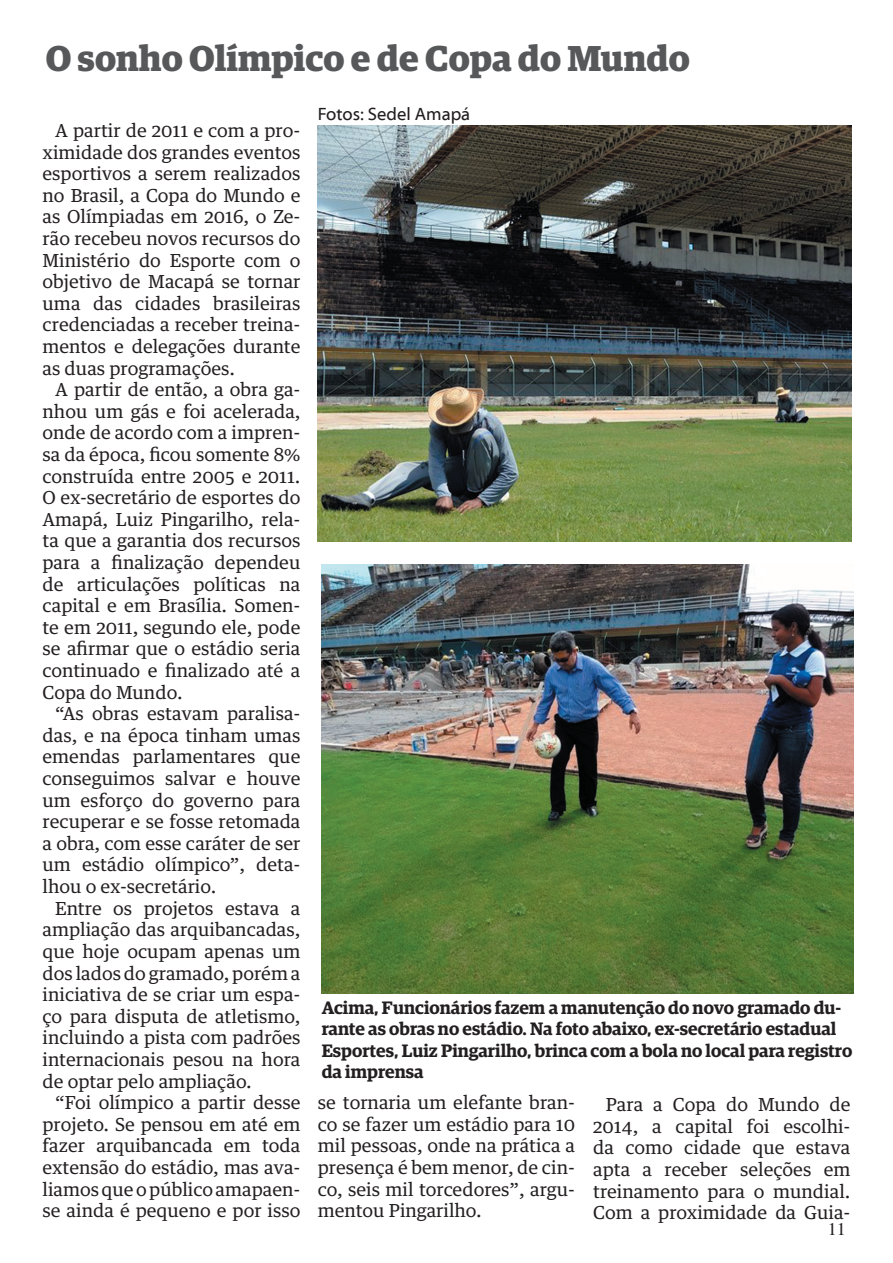
<style>
.page{position:relative;width:893px;height:1263px;background:#fff}
.page>*{position:absolute;margin:0;border:0;box-sizing:border-box;transform-origin:0 0}
.t1{font:700 36px "Guardian Egyp";color:#57585a}
.t2{font:18px/21.6px "Guardian Text Egyp";color:#231f20;text-align:justify}
.t3{font:600 18px/21.6px "Guardian Egyp";color:#231f20}
.t4{font:18px "Myriad Web Pro";color:#231f20}
.t5{font:18px "Times";color:#231f20}
</style>
<div class="page">
<img style="left:317px;top:125px;width:535px;height:416px">
<img style="left:322px;top:564px;width:531px;height:429px">
<h1 class="t1" style="left:46px;top:31px;width:646px">O sonho Olímpico e de Copa do Mundo</h1>
<p class="t4" style="left:318px;top:104px;width:154px">Fotos: Sedel Amapá</p>
<p class="t2" style="left:43px;top:118px;width:260px;text-indent:13px">A partir de 2011 e com a pro&shy;ximidade dos grandes eventos esportivos a serem realizados no Brasil, a Copa do Mundo e as Olímpiadas em 2016, o Ze&shy;rão recebeu novos recursos do Ministério do Esporte com o objetivo de Macapá se tornar uma das cidades brasileiras credenciadas a receber treina&shy;mentos e delegações durante as duas programações.</p>
<p class="t2" style="left:43px;top:377px;width:259px;text-indent:13px">A partir de então, a obra ga&shy;nhou um gás e foi acelerada, onde de acordo com a impren&shy;sa da época, ficou somente 8% construída entre 2005 e 2011.<br>O ex-secretário de esportes do Amapá, Luiz Pingarilho, rela&shy;ta que a garantia dos recursos para a finalização dependeu de articulações políticas na capital e em Brasília. Somen&shy;te em 2011, segundo ele, pode se afirmar que o estádio seria continuado e finalizado até a Copa do Mundo.</p>
<p class="t2" style="left:43px;top:701px;width:259px;text-indent:13px">“As obras estavam paralisa&shy;das, e na época tinham umas emendas parlamentares que conseguimos salvar e houve um esforço do governo para recuperar e se fosse retomada a obra, com esse caráter de ser um estádio olímpico”, deta&shy;lhou o ex-secretário.</p>
<p class="t2" style="left:43px;top:896px;width:259px;text-indent:13px">Entre os projetos estava a ampliação das arquibancadas, que hoje ocupam apenas um dos lados do gramado, porém a iniciativa de se criar um espa&shy;ço para disputa de atletismo, incluindo a pista com padrões internacionais pesou na hora de optar pelo ampliação.</p>
<p class="t2" style="left:43px;top:1090px;width:259px;text-indent:13px">“Foi olímpico a partir desse projeto. Se pensou em até em fazer arquibancada em toda extensão do estádio, mas ava&shy;liamos que o público amapaen&shy;se ainda é pequeno e por isso</p>
<p class="t2" style="left:318px;top:1090px;width:259px">se tornaria um elefante bran&shy;co se fazer um estádio para 10 mil pessoas, onde na prática a presença é bem menor, de cin&shy;co, seis mil torcedores”, argu&shy;mentou Pingarilho.</p>
<p class="t2" style="left:593px;top:1092px;width:259px;text-indent:13px">Para a Copa do Mundo de 2014, a capital foi escolhi&shy;da como cidade que estava apta a receber seleções em treinamento para o mundial.<br>Com a proximidade da Guia-</p>
<p class="t3" style="left:322px;top:995px;width:532px">Acima, Funcionários fazem a manutenção do novo gramado du&shy;rante as obras no estádio. Na foto abaixo, ex-secretário estadual Esportes, Luiz Pingarilho, brinca com a bola no local para registro da imprensa</p>
<p class="t5" style="left:828px;top:1219px;width:19px">11</p>
</div>
